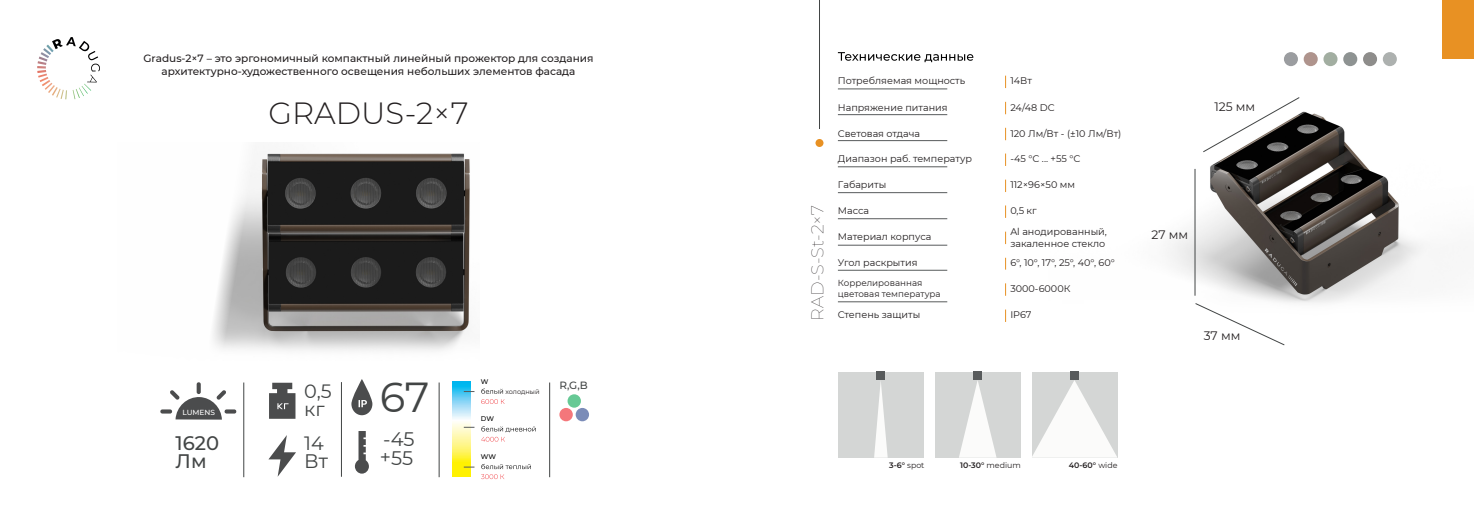
<style>
.page{position:relative;width:1474px;height:521px;background:#fff}
.page>*{position:absolute;margin:0;border:0;box-sizing:border-box;transform-origin:0 0}
.t1{font:41.82px "Montserrat";color:#424545}
.t2{font:300 30.62px "Montserrat";color:#231f20}
.t3{font:19.51px/18.4px "Montserrat";color:#424545}
.t4{font:500 19.51px/18.4px "Montserrat";color:#424545}
.t5{font:19.25px/18.4px "Montserrat";color:#424545}
.t6{font:100 17.5px "Montserrat";color:#231f20}
.t7{font:12.25px "Montserrat";color:#231f20}
.t8{font:500 10.5px/12.6px "Montserrat";color:#231f20;text-align:center}
.t9{font:500 10.5px "Montserrat";color:#424545}
.t10{font:9.62px/21px "Montserrat";color:#231f20}
.t11{font:8.75px/10.5px "Montserrat";color:#231f20}
.t12{font:600 7.88px "Montserrat";color:#231f20}
.t13{font:500 7.35px "Montserrat";color:#fff}
.t14{font:500 6.74px "Montserrat";color:#000001}
.t15{font:6.56px "Montserrat";color:#231f20}
.s1{font-weight:400}
</style>
<div class="page">
<img style="left:213px;top:153px;width:257px;height:198px">
<img style="left:1168px;top:111px;width:256px;height:192px">
<hr style="left:819px;top:0;width:1px;height:129px;background:#424545">
<div style="left:815px;top:139px;width:8px;height:8px;background:#e89123;border-radius:50%"></div>
<div style="left:1442px;top:0;width:31px;height:58px;background:#e89123"></div>
<hr style="left:1194px;top:169px;width:1px;height:127px;background:#424545">
<svg style="left:1194px;top:302px;width:91px;height:44px"></svg>
<svg style="left:1202px;top:97px;width:98px;height:56px"></svg>
<svg style="left:838px;top:52px;width:135px;height:10px"></svg>
<svg style="left:37px;top:37px;width:63px;height:62px"></svg>
<div style="left:1283px;top:52px;width:14px;height:14px;background:#9b9da0;border-radius:50%"></div>
<div style="left:1303px;top:52px;width:14px;height:14px;background:#af948d;border-radius:50%"></div>
<div style="left:1323px;top:52px;width:14px;height:14px;background:#a2aea1;border-radius:50%"></div>
<div style="left:1343px;top:52px;width:14px;height:14px;background:#8e9392;border-radius:50%"></div>
<div style="left:1362px;top:52px;width:14px;height:14px;background:#8e8d8b;border-radius:50%"></div>
<div style="left:1382px;top:52px;width:14px;height:14px;background:#adb1af;border-radius:50%"></div>
<svg style="left:1005px;top:309px;width:1px;height:13px"></svg>
<svg style="left:1005px;top:76px;width:1px;height:12px"></svg>
<hr style="left:838px;top:89px;width:109px;height:1px;background:#585b5c">
<svg style="left:1005px;top:102px;width:1px;height:12px"></svg>
<hr style="left:838px;top:114px;width:109px;height:1px;background:#585b5c">
<svg style="left:1005px;top:128px;width:1px;height:12px"></svg>
<hr style="left:838px;top:140px;width:109px;height:1px;background:#585b5c">
<svg style="left:1005px;top:154px;width:1px;height:12px"></svg>
<hr style="left:838px;top:167px;width:109px;height:1px;background:#585b5c">
<svg style="left:1005px;top:180px;width:1px;height:12px"></svg>
<hr style="left:838px;top:192px;width:109px;height:1px;background:#585b5c">
<svg style="left:1005px;top:205px;width:1px;height:13px"></svg>
<hr style="left:838px;top:218px;width:109px;height:1px;background:#585b5c">
<svg style="left:1005px;top:232px;width:1px;height:12px"></svg>
<hr style="left:838px;top:245px;width:109px;height:1px;background:#585b5c">
<svg style="left:1005px;top:258px;width:1px;height:12px"></svg>
<hr style="left:838px;top:270px;width:109px;height:1px;background:#585b5c">
<svg style="left:1005px;top:283px;width:1px;height:13px"></svg>
<hr style="left:838px;top:302px;width:109px;height:1px;background:#585b5c">
<div style="left:934px;top:372px;width:86px;height:86px;background:#d4d6d5"></div>
<svg style="left:959px;top:381px;width:37px;height:77px"></svg>
<div style="left:973px;top:372px;width:8px;height:8px;background:#585b5c"></div>
<div style="left:838px;top:372px;width:85px;height:86px;background:#d4d6d5"></div>
<svg style="left:874px;top:382px;width:13px;height:76px"></svg>
<div style="left:876px;top:372px;width:9px;height:8px;background:#585b5c"></div>
<div style="left:1031px;top:372px;width:86px;height:86px;background:#d4d6d5"></div>
<svg style="left:1031px;top:380px;width:86px;height:78px"></svg>
<div style="left:1070px;top:372px;width:8px;height:8px;background:#585b5c"></div>
<svg style="left:351px;top:379px;width:21px;height:36px"></svg>
<svg style="left:355px;top:431px;width:14px;height:43px"></svg>
<hr style="left:243px;top:382px;width:1px;height:95px;background:#424545">
<svg style="left:269px;top:383px;width:26px;height:36px"></svg>
<svg style="left:268px;top:435px;width:28px;height:42px"></svg>
<hr style="left:341px;top:382px;width:1px;height:95px;background:#424545">
<hr style="left:439px;top:382px;width:1px;height:95px;background:#424545">
<hr style="left:549px;top:382px;width:1px;height:95px;background:#424545">
<svg style="left:160px;top:382px;width:77px;height:38px"></svg>
<div style="left:559px;top:408px;width:14px;height:13px;background:#f4777b;border-radius:50%"></div>
<svg style="left:575px;top:408px;width:14px;height:13px"></svg>
<svg style="left:567px;top:394px;width:14px;height:14px"></svg>
<svg style="left:453px;top:382px;width:17px;height:94px;background:#c8e7a5"></svg>
<svg style="left:481px;top:388px;width:23px;height:16px"></svg>
<svg style="left:481px;top:426px;width:54px;height:16px"></svg>
<svg style="left:481px;top:464px;width:50px;height:15px"></svg>
<p class="t8" style="left:143px;top:52px;width:451px">Gradus-2×7 – это эргономичный компактный линейный прожектор для создания архитектурно-художественного освещения небольших элементов фасада</p>
<h2 class="t2" style="left:268px;top:95px;width:201px">GRADUS-2×7</h2>
<p class="t13" style="left:182px;top:410px;width:34px">LUMENS</p>
<h3 class="t4" style="left:175px;top:435px;width:45px">1620<br>Лм</h3>
<h3 class="t5" style="left:304px;top:381px;width:29px">0,5 кг</h3>
<h3 class="t5" style="left:304px;top:433px;width:21px">14</h3>
<h3 class="t3" style="left:304px;top:451px;width:25px">Вт</h3>
<h1 class="t1" style="left:380px;top:369px;width:51px">67</h1>
<h3 class="t3" style="left:380px;top:429px;width:36px">-45 +55</h3>
<p class="t14" style="left:481px;top:378px;width:9px">W</p>
<p class="t14" style="left:481px;top:416px;width:15px">DW</p>
<p class="t14" style="left:481px;top:454px;width:17px">WW</p>
<p class="t15" style="left:505px;top:387px;width:36px">холодный</p>
<p class="t9" style="left:559px;top:381px;width:30px">R,G,B</p>
<h3 class="t6" style="left:807px;top:321px;width:117px;rotate:-90deg">RAD-S-St-2×7</h3>
<p class="t10" style="left:838px;top:70px;width:129px">Потребляемая мощность</p>
<p class="t10" style="left:1010px;top:70px;width:23px">14Вт</p>
<p class="t10" style="left:838px;top:96px;width:111px">Напряжение питания</p>
<p class="t10" style="left:1010px;top:96px;width:46px">24/48 DC</p>
<p class="t10" style="left:838px;top:122px;width:84px">Световая отдача</p>
<p class="t10" style="left:1010px;top:122px;width:112px">120 Лм/Вт - (±10 Лм/Вт)</p>
<p class="t10" style="left:838px;top:148px;width:136px">Диапазон раб. температур</p>
<p class="t10" style="left:1010px;top:148px;width:72px">-45 °С ... +55 °С</p>
<p class="t10" style="left:838px;top:174px;width:50px">Габариты</p>
<p class="t10" style="left:1010px;top:174px;width:66px">112×96×50 мм</p>
<p class="t10" style="left:838px;top:200px;width:33px">Масса</p>
<p class="t10" style="left:1010px;top:200px;width:98px">0,5 кг<br>Al анодированный,</p>
<p class="t10" style="left:1010px;top:232px;width:96px">закаленное стекло</p>
<p class="t10" style="left:838px;top:226px;width:95px">Материал корпуса</p>
<p class="t10" style="left:838px;top:252px;width:81px">Угол раскрытия</p>
<p class="t10" style="left:1010px;top:252px;width:106px">6°, 10°, 17°, 25°, 40°, 60°</p>
<p class="t10" style="left:1010px;top:278px;width:62px">3000-6000К</p>
<p class="t11" style="left:838px;top:277px;width:104px">Коррелированная цветовая температура</p>
<p class="t10" style="left:838px;top:304px;width:84px">Степень защиты</p>
<p class="t10" style="left:1010px;top:304px;width:23px">IP67</p>
<p class="t7" style="left:1214px;top:99px;width:42px">125 мм</p>
<p class="t7" style="left:1151px;top:227px;width:38px">27 мм</p>
<p class="t7" style="left:1203px;top:328px;width:38px">37 мм</p>
<p class="t12" style="left:889px;top:460px;width:37px">3-6° <span class="s1">spot</span></p>
<p class="t12" style="left:960px;top:460px;width:62px">10-30° <span class="s1">medium</span></p>
<p class="t12" style="left:1068px;top:460px;width:50px">40-60° <span class="s1">wide</span></p>
</div>
